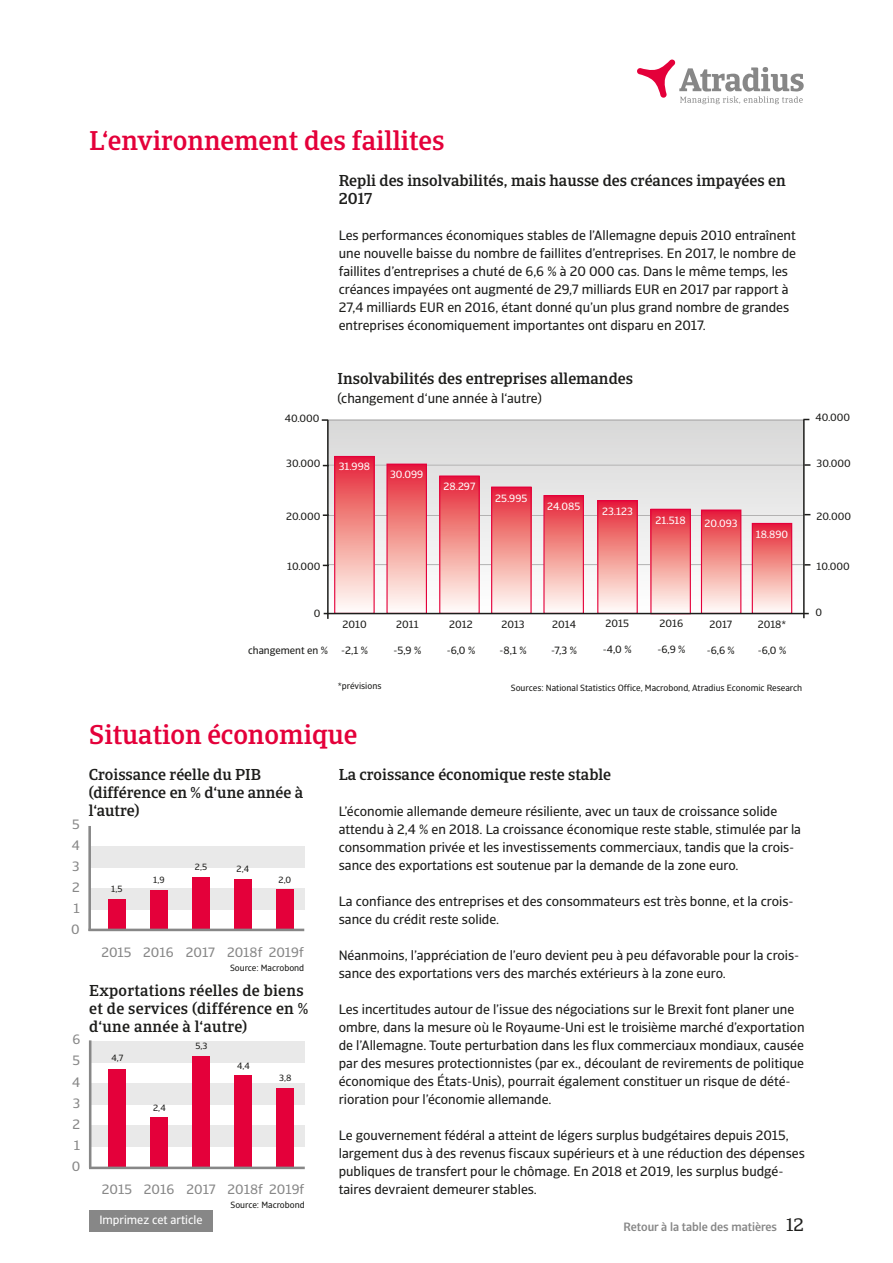
<style>
.page{position:relative;width:893px;height:1263px;background:#fff}
.page>*{position:absolute;margin:0;border:0;box-sizing:border-box;transform-origin:0 0}
.t1{font:500 27px "Catalana";color:#e4003a}
.t2{font:18px "Catalana";color:#1d1d1b}
.t3{font:500 15.75px/18px "Catalana";color:#1d1d1b}
.t4{font:13.5px/18px "Catalana Sans";color:#1d1d1b}
.t5{font:13.5px/21px "Catalana Sans";color:#878787;text-align:justify}
.t6{font:500 12px "Catalana Sans";color:#878787}
.t7{font:12px "Catalana Sans";color:#fff}
.t8{font:10.5px "Catalana Sans";color:#1d1d1b}
.t9{font:10.5px "Catalana Sans";color:#fff}
.t10{font:9px "Catalana Sans";color:#1d1d1b}
</style>
<div class="page">
<div style="left:90px;top:1042px;width:215px;height:21px;background:#e9e9e9"></div>
<svg style="left:637px;top:60px;width:167px;height:44px"></svg>
<div style="left:89px;top:846px;width:215px;height:21px;background:#e9e9e9"></div>
<div style="left:89px;top:889px;width:215px;height:21px;background:#e9e9e9"></div>
<hr style="left:88px;top:826px;width:3px;height:105px;background:#878787">
<div style="left:108px;top:899px;width:17px;height:30px;background:#e4003a"></div>
<div style="left:150px;top:891px;width:17px;height:38px;background:#e4003a"></div>
<div style="left:192px;top:878px;width:17px;height:51px;background:#e4003a"></div>
<div style="left:234px;top:879px;width:17px;height:51px;background:#e4003a"></div>
<div style="left:276px;top:889px;width:17px;height:40px;background:#e4003a"></div>
<hr style="left:88px;top:929px;width:216px;height:2px;background:#878787">
<div style="left:90px;top:1083px;width:215px;height:21px;background:#e9e9e9"></div>
<div style="left:90px;top:1126px;width:215px;height:21px;background:#e9e9e9"></div>
<hr style="left:89px;top:1040px;width:2px;height:128px;background:#878787">
<div style="left:109px;top:1069px;width:17px;height:97px;background:#e4003a"></div>
<div style="left:151px;top:1117px;width:17px;height:51px;background:#e4003a"></div>
<div style="left:193px;top:1056px;width:17px;height:111px;background:#e4003a"></div>
<div style="left:235px;top:1075px;width:17px;height:92px;background:#e4003a"></div>
<div style="left:277px;top:1089px;width:17px;height:79px;background:#e4003a"></div>
<hr style="left:89px;top:1166px;width:216px;height:3px;background:#878787">
<div style="left:328px;top:420px;width:476px;height:193px;background:linear-gradient(to bottom,#d7d7d7,#fffdfd)"></div>
<hr style="left:328px;top:465px;width:475px;height:1px;background:#b3b2b2">
<hr style="left:328px;top:420px;width:475px;height:1px;background:#b3b2b2">
<hr style="left:328px;top:515px;width:475px;height:1px;background:#b3b2b2">
<hr style="left:328px;top:564px;width:475px;height:1px;background:#b3b2b2">
<div style="left:440px;top:476px;width:39px;height:137px;background:linear-gradient(to bottom,#e52533,#fffff8)"></div>
<div style="left:439px;top:475px;width:41px;height:139px;border:1px solid #e4003a"></div>
<div style="left:492px;top:487px;width:39px;height:126px;background:linear-gradient(to bottom,#e52633,#fffff7)"></div>
<div style="left:491px;top:486px;width:41px;height:128px;border:1px solid #e4003a"></div>
<div style="left:544px;top:496px;width:39px;height:117px;background:linear-gradient(to bottom,#e52734,#fffff8)"></div>
<div style="left:543px;top:495px;width:41px;height:119px;border:1px solid #e4003a"></div>
<div style="left:701px;top:510px;width:40px;height:103px;background:linear-gradient(to bottom,#e52634,#fffff7)"></div>
<div style="left:701px;top:509px;width:40px;height:105px;border:1px solid #e4003a"></div>
<div style="left:335px;top:456px;width:39px;height:157px;background:linear-gradient(to bottom,#e52433,#fffff9)"></div>
<div style="left:334px;top:456px;width:41px;height:158px;border:1px solid #e4003a"></div>
<div style="left:387px;top:464px;width:39px;height:149px;background:linear-gradient(to bottom,#e52533,#fffff8)"></div>
<div style="left:386px;top:464px;width:41px;height:150px;border:1px solid #e4003a"></div>
<div style="left:598px;top:501px;width:39px;height:112px;background:linear-gradient(to bottom,#e52734,#fffff6)"></div>
<div style="left:597px;top:500px;width:41px;height:114px;border:1px solid #e4003a"></div>
<div style="left:651px;top:509px;width:39px;height:105px;background:linear-gradient(to bottom,#e52533,#fffff9)"></div>
<div style="left:650px;top:509px;width:41px;height:105px;border:1px solid #e4003a"></div>
<hr style="left:327px;top:420px;width:2px;height:199px;background:#1d1d1b">
<hr style="left:803px;top:420px;width:2px;height:198px;background:#1d1d1b">
<div style="left:89px;top:1211px;width:124px;height:21px;background:#878787"></div>
<div style="left:752px;top:523px;width:40px;height:90px;background:linear-gradient(to bottom,#e52533,#fffff5)"></div>
<div style="left:752px;top:523px;width:40px;height:91px;border:1px solid #e4003a"></div>
<hr style="left:324px;top:613px;width:485px;height:1px;background:#1d1d1b">
<h1 class="t1" style="left:89px;top:124px;width:357px">L‘environnement des faillites</h1>
<p class="t3" style="left:339px;top:171px;width:449px">Repli des insolvabilités, mais hausse des créances impayées en<br>2017</p>
<p class="t4" style="left:339px;top:226px;width:459px">Les performances économiques stables de l’Allemagne depuis 2010 entraînent une nouvelle baisse du nombre de faillites d’entreprises. En 2017, le nombre de faillites d’entreprises a chuté de 6,6 % à 20 000 cas. Dans le même temps, les créances impayées ont augmenté de 29,7 milliards EUR en 2017 par rapport à 27,4 milliards EUR en 2016, étant donné qu’un plus grand nombre de grandes entreprises économiquement importantes ont disparu en 2017.</p>
<p class="t3" style="left:337px;top:369px;width:297px">Insolvabilités des entreprises allemandes</p>
<p class="t4" style="left:337px;top:390px;width:206px">(changement d‘une année à l‘autre)</p>
<p class="t8" style="left:285px;top:412px;width:36px">40.000</p>
<p class="t8" style="left:815px;top:411px;width:36px">40.000</p>
<p class="t8" style="left:286px;top:457px;width:36px">30.000</p>
<p class="t8" style="left:816px;top:457px;width:36px">30.000</p>
<p class="t9" style="left:339px;top:460px;width:33px">31.998</p>
<p class="t9" style="left:390px;top:468px;width:35px">30.099</p>
<p class="t9" style="left:444px;top:480px;width:33px">28.297</p>
<p class="t9" style="left:495px;top:492px;width:34px">25.995</p>
<p class="t9" style="left:547px;top:500px;width:35px">24.085</p>
<p class="t9" style="left:602px;top:505px;width:32px">23.123</p>
<p class="t8" style="left:286px;top:510px;width:36px">20.000</p>
<p class="t8" style="left:816px;top:510px;width:36px">20.000</p>
<p class="t9" style="left:655px;top:514px;width:32px">21.518</p>
<p class="t9" style="left:705px;top:517px;width:35px">20.093</p>
<p class="t9" style="left:756px;top:528px;width:34px">18.890</p>
<p class="t8" style="left:287px;top:560px;width:35px">10.000</p>
<p class="t8" style="left:816px;top:560px;width:35px">10.000</p>
<p class="t8" style="left:314px;top:607px;width:8px">0</p>
<p class="t8" style="left:248px;top:644px;width:81px">changement en %</p>
<p class="t8" style="left:343px;top:618px;width:26px">2010</p>
<p class="t8" style="left:341px;top:644px;width:28px">-2,1 %</p>
<p class="t10" style="left:338px;top:681px;width:45px">*prévisions</p>
<p class="t8" style="left:396px;top:618px;width:24px">2011</p>
<p class="t8" style="left:394px;top:644px;width:29px">-5,9 %</p>
<p class="t8" style="left:449px;top:618px;width:25px">2012</p>
<p class="t8" style="left:447px;top:644px;width:30px">-6,0 %</p>
<p class="t8" style="left:501px;top:618px;width:25px">2013</p>
<p class="t8" style="left:499px;top:644px;width:29px">-8,1 %</p>
<p class="t8" style="left:552px;top:618px;width:25px">2014</p>
<p class="t8" style="left:551px;top:644px;width:27px">-7,3 %</p>
<p class="t8" style="left:605px;top:617px;width:25px">2015</p>
<p class="t8" style="left:660px;top:617px;width:25px">2016</p>
<p class="t8" style="left:603px;top:643px;width:30px">-4,0 %</p>
<p class="t8" style="left:657px;top:643px;width:30px">-6,9 %</p>
<p class="t8" style="left:709px;top:618px;width:24px">2017</p>
<p class="t8" style="left:707px;top:644px;width:30px">-6,6 %</p>
<p class="t8" style="left:758px;top:618px;width:30px">2018*</p>
<p class="t8" style="left:758px;top:644px;width:30px">-6,0 %</p>
<p class="t10" style="left:511px;top:682px;width:293px">Sources: National Statistics Office, Macrobond, Atradius Economic Research</p>
<p class="t8" style="left:815px;top:606px;width:8px">0</p>
<p class="t5" style="left:71px;top:813px;width:10px">5<br>4<br>3<br>2<br>1<br>0</p>
<p class="t5" style="left:72px;top:1029px;width:10px">6<br>5<br>4<br>3<br>2<br>1<br>0</p>
<h1 class="t1" style="left:89px;top:718px;width:270px">Situation économique</h1>
<p class="t3" style="left:89px;top:765px;width:216px">Croissance réelle du PIB (différence en % d‘une année à l‘autre)</p>
<p class="t10" style="left:111px;top:883px;width:13px">1,5</p>
<p class="t10" style="left:153px;top:874px;width:13px">1,9</p>
<p class="t10" style="left:195px;top:862px;width:14px">2,5</p>
<p class="t10" style="left:237px;top:863px;width:14px">2,4</p>
<p class="t10" style="left:279px;top:874px;width:14px">2,0</p>
<p class="t5" style="left:101px;top:942px;width:204px">2015 2016 2017 2018f 2019f</p>
<p class="t10" style="left:230px;top:962px;width:76px">Source: Macrobond</p>
<p class="t3" style="left:89px;top:981px;width:220px">Exportations réelles de biens et de services (différence en % d‘une année à l‘autre)</p>
<p class="t10" style="left:112px;top:1053px;width:13px">4,7</p>
<p class="t10" style="left:153px;top:1103px;width:14px">2,4</p>
<p class="t10" style="left:195px;top:1040px;width:14px">5,3</p>
<p class="t10" style="left:237px;top:1061px;width:14px">4,4</p>
<p class="t10" style="left:279px;top:1073px;width:14px">3,8</p>
<p class="t5" style="left:102px;top:1178px;width:204px">2015 2016 2017 2018f 2019f</p>
<p class="t10" style="left:230px;top:1199px;width:76px">Source: Macrobond</p>
<p class="t3" style="left:339px;top:765px;width:274px">La croissance économique reste stable</p>
<p class="t4" style="left:339px;top:802px;width:464px">L’économie allemande demeure résiliente, avec un taux de croissance solide attendu à 2,4 % en 2018. La croissance économique reste stable, stimulée par la consommation privée et les investissements commerciaux, tandis que la crois&shy;sance des exportations est soutenue par la demande de la zone euro.</p>
<p class="t4" style="left:339px;top:892px;width:456px">La confiance des entreprises et des consommateurs est très bonne, et la crois&shy;sance du crédit reste solide.</p>
<p class="t4" style="left:339px;top:946px;width:462px">Néanmoins, l’appréciation de l’euro devient peu à peu défavorable pour la crois&shy;sance des exportations vers des marchés extérieurs à la zone euro.</p>
<p class="t4" style="left:339px;top:1000px;width:467px">Les incertitudes autour de l’issue des négociations sur le Brexit font planer une ombre, dans la mesure où le Royaume-Uni est le troisième marché d’exportation de l’Allemagne. Toute perturbation dans les flux commerciaux mondiaux, causée par des mesures protectionnistes (par ex., découlant de revirements de politique économique des États-Unis), pourrait également constituer un risque de dété&shy;rioration pour l’économie allemande.</p>
<p class="t4" style="left:339px;top:1126px;width:468px">Le gouvernement fédéral a atteint de légers surplus budgétaires depuis 2015, largement dus à des revenus fiscaux supérieurs et à une réduction des dépenses publiques de transfert pour le chômage. En 2018 et 2019, les surplus budgé&shy;taires devraient demeurer stables.</p>
<p class="t7" style="left:99px;top:1213px;width:105px">Imprimez cet article</p>
<p class="t6" style="left:624px;top:1219px;width:155px">Retour à la table des matières</p>
<h2 class="t2" style="left:786px;top:1214px;width:19px">12</h2>
</div>
